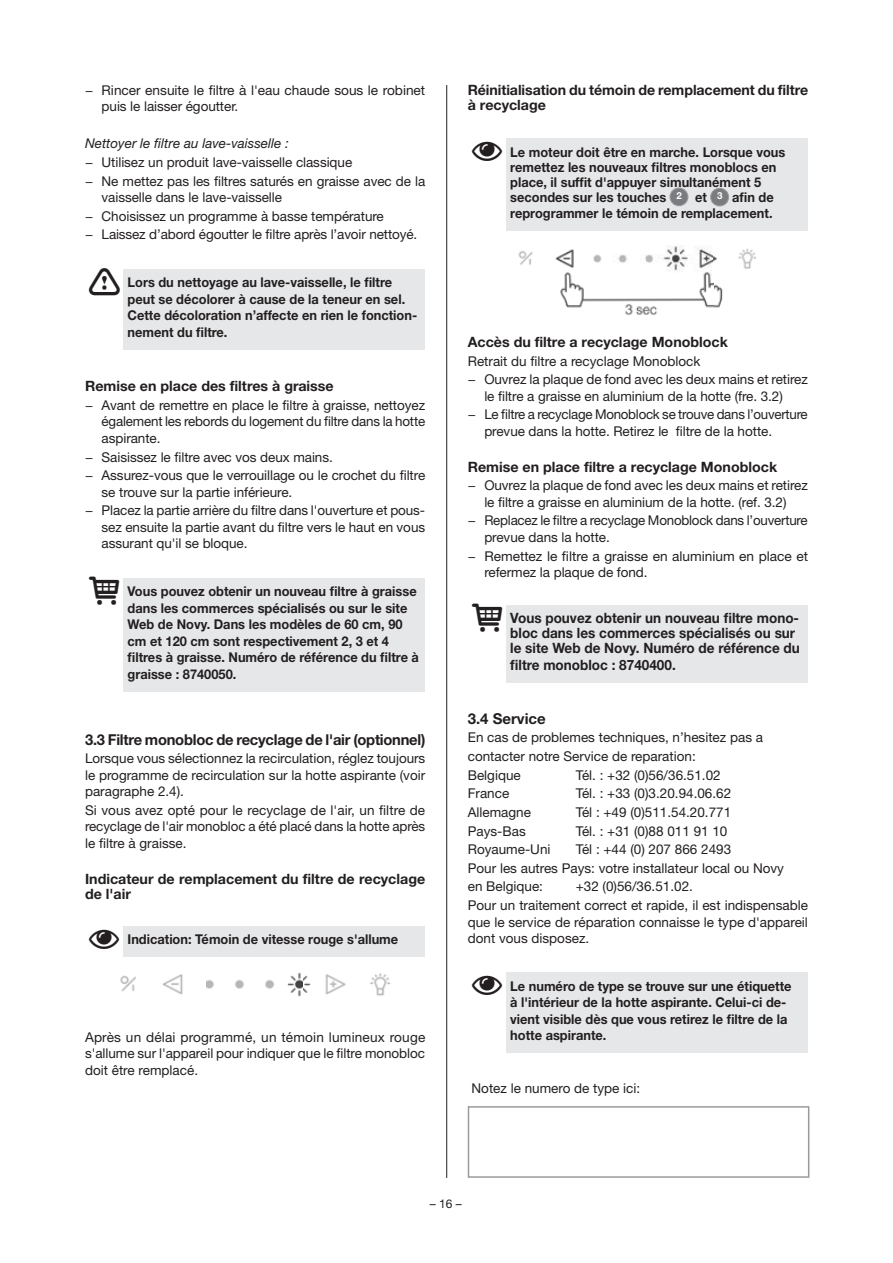
<style>
.page{position:relative;width:893px;height:1263px;background:#fff}
.page>*{position:absolute;margin:0;border:0;box-sizing:border-box;transform-origin:0 0}
.t1{font:700 15px "Helvetica Neue LT Std";letter-spacing:-.015em;color:#231f20}
.t2{font:700 14.25px/15px "Helvetica Neue LTW1 G";color:#231f20}
.t3{font:700 14.25px/15px "Helvetica Neue LT Std";color:#231f20;scale:.95 1}
.t4{font:13.5px/16.5px "Helvetica Neue LT Std";letter-spacing:-.005em;color:#231f20}
.t5{font:700 13.5px/16.5px "Helvetica Neue LT Std";color:#231f20;scale:.95 1}
.t6{font:italic 13.5px "Helvetica Neue LT Std";color:#231f20}
.t7{font:12px "Helvetica Neue LT Std";color:#231f20}
</style>
<div class="page">
<hr style="left:446px;top:85px;width:1px;height:1093px;background:#231f20">
<div style="left:123px;top:269px;width:302px;height:80px;background:#e6e7e9"></div>
<div style="left:123px;top:578px;width:302px;height:113px;background:#e6e7e9"></div>
<div style="left:123px;top:926px;width:302px;height:31px;background:#e6e7e9"></div>
<img style="left:120px;top:972px;width:271px;height:25px">
<div style="left:506px;top:138px;width:302px;height:92px;background:#e6e7e9"></div>
<div style="left:506px;top:605px;width:302px;height:77px;background:#e6e7e9"></div>
<div style="left:506px;top:973px;width:302px;height:80px;background:#e6e7e9"></div>
<div style="left:670px;top:188px;width:18px;height:18px;background:#7a7c7f;border-radius:50%"></div>
<div style="left:670px;top:188px;width:18px;height:18px;border:1px solid #999b9e;border-radius:50%"></div>
<div style="left:711px;top:188px;width:18px;height:18px;background:#7a7c7f;border-radius:50%"></div>
<div style="left:711px;top:188px;width:18px;height:18px;border:1px solid #999b9e;border-radius:50%"></div>
<img style="left:518px;top:245px;width:238px;height:71px">
<div style="left:468px;top:1106px;width:341px;height:72px;border:2px solid #999b9e"></div>
<p class="t4" style="left:102px;top:81px;width:325px;text-indent:-17px">− Rincer ensuite le filtre à l'eau chaude sous le robinet puis le laisser égoutter.</p>
<p class="t6" style="left:85px;top:136px;width:205px">Nettoyer le filtre au lave-vaisselle :</p>
<p class="t4" style="left:85px;top:153px;width:342px;line-height:18.6px">− Utilisez un produit lave-vaisselle classique<br>− Ne mettez pas les filtres saturés en graisse avec de la</p>
<p class="t4" style="left:85px;top:188px;width:334px;line-height:18.6px;text-indent:17px">vaisselle dans le lave-vaisselle<br>− Choisissez un programme à basse température<br>− Laissez d’abord égoutter le filtre après l’avoir nettoyé.</p>
<p class="t5" style="left:128px;top:274px;width:306px">Lors du nettoyage au lave-vaisselle, le filtre peut se décolorer à cause de la teneur en sel.<br>Cette décoloration n’affecte en rien le fonction&shy;nement du filtre.</p>
<p class="t2" style="left:85px;top:379px;width:250px">Remise en place des filtres à graisse</p>
<p class="t4" style="left:102px;top:397px;width:325px;text-align:justify;text-indent:-17px">− Avant de remettre en place le filtre à graisse, nettoyez également les rebords du logement du filtre dans la hotte aspirante.</p>
<p class="t4" style="left:85px;top:447px;width:342px;line-height:18.6px">− Saisissez le filtre avec vos deux mains.<br>− Assurez-vous que le verrouillage ou le crochet du filtre</p>
<p class="t4" style="left:85px;top:482px;width:342px;line-height:18.6px;text-indent:17px">se trouve sur la partie inférieure.<br>− Placez la partie arrière du filtre dans l'ouverture et pous-</p>
<p class="t4" style="left:102px;top:518px;width:325px">sez ensuite la partie avant du filtre vers le haut en vous assurant qu'il se bloque.</p>
<p class="t5" style="left:128px;top:583px;width:308px">Vous pouvez obtenir un nouveau filtre à graisse dans les commerces spécialisés ou sur le site Web de Novy. Dans les modèles de 60 cm, 90 cm et 120 cm sont respectivement 2, 3 et 4 filtres à graisse. Numéro de référence du filtre à graisse : 8740050.</p>
<p class="t1" style="left:85px;top:730px;width:342px">3.3 Filtre monobloc de recyclage de l'air (optionnel)</p>
<p class="t4" style="left:85px;top:750px;width:342px;text-align:justify">Lorsque vous sélectionnez la recirculation, réglez toujours le programme de recirculation sur la hotte aspirante (voir paragraphe 2.4).</p>
<p class="t4" style="left:85px;top:802px;width:342px;text-align:justify">Si vous avez opté pour le recyclage de l'air, un filtre de recyclage de l'air monobloc a été placé dans la hotte après le filtre à graisse.</p>
<p class="t2" style="left:85px;top:871px;width:342px">Indicateur de remplacement du filtre de recyclage de l'air</p>
<p class="t5" style="left:128px;top:931px;width:286px">Indication: Témoin de vitesse rouge s'allume</p>
<p class="t4" style="left:85px;top:1028px;width:342px;text-align:justify">Après un délai programmé, un témoin lumineux rouge s'allume sur l'appareil pour indiquer que le filtre monobloc doit être remplacé.</p>
<p class="t2" style="left:468px;top:83px;width:342px">Réinitialisation du témoin de remplacement du filtre à recyclage</p>
<p class="t5" style="left:510px;top:144px;width:291px;line-height:15px">Le moteur doit être en marche. Lorsque vous remettez les nouveaux filtres monoblocs en place, il suffit d'appuyer simultanément 5 secondes sur les touches <sup>2</sup> et <sup>3</sup> afin de</p>
<p class="t5" style="left:510px;top:205px;width:278px">reprogrammer le témoin de remplacement.</p>
<p class="t2" style="left:468px;top:334px;width:262px">Accès du filtre a recyclage Monoblock</p>
<p class="t4" style="left:468px;top:351px;width:342px;line-height:18.6px">Retrait du filtre a recyclage Monoblock<br>− Ouvrez la plaque de fond avec les deux mains et retirez</p>
<p class="t4" style="left:468px;top:386px;width:341px;line-height:18.6px;text-indent:17px">le filtre a graisse en aluminium de la hotte (fre. 3.2)<br>− Le filtre a recyclage Monoblock se trouve dans l’ouverture</p>
<p class="t4" style="left:484px;top:423px;width:289px">prevue dans la hotte. Retirez le filtre de la hotte.</p>
<p class="t2" style="left:468px;top:459px;width:311px">Remise en place filtre a recyclage Monoblock</p>
<p class="t4" style="left:468px;top:477px;width:342px;text-align:center">− Ouvrez la plaque de fond avec les deux mains et retirez le filtre a graisse en aluminium de la hotte. (ref. 3.2)</p>
<p class="t4" style="left:484px;top:512px;width:325px;text-indent:-17px">− Replacez le filtre a recyclage Monoblock dans l’ouverture prevue dans la hotte.</p>
<p class="t4" style="left:484px;top:547px;width:325px;text-indent:-17px">− Remettez le filtre a graisse en aluminium en place et refermez la plaque de fond.</p>
<p class="t3" style="left:510px;top:610px;width:306px">Vous pouvez obtenir un nouveau filtre mono&shy;bloc dans les commerces spécialisés ou sur le site Web de Novy. Numéro de référence du</p>
<p class="t3" style="left:510px;top:657px;width:176px">filtre monobloc : 8740400.</p>
<p class="t1" style="left:468px;top:709px;width:80px">3.4 Service</p>
<p class="t4" style="left:468px;top:728px;width:297px;line-height:18.6px">En cas de problemes techniques, n’hesitez pas a contacter notre Service de reparation:<br>Belgique</p>
<p class="t4" style="left:576px;top:766px;width:146px">Tél. : +32 (0)56/36.51.02</p>
<p class="t4" style="left:468px;top:785px;width:43px">France</p>
<p class="t4" style="left:576px;top:785px;width:157px">Tél. : +33 (0)3.20.94.06.62</p>
<p class="t4" style="left:468px;top:804px;width:65px">Allemagne</p>
<p class="t4" style="left:576px;top:804px;width:157px">Tél : +49 (0)511.54.20.771</p>
<p class="t4" style="left:468px;top:822px;width:59px">Pays-Bas</p>
<p class="t4" style="left:576px;top:822px;width:153px">Tél. : +31 (0)88 011 91 10</p>
<p class="t4" style="left:468px;top:841px;width:84px">Royaume-Uni</p>
<p class="t4" style="left:468px;top:840px;width:318px;line-height:18.6px;text-indent:108px">Tél : +44 (0) 207 866 2493<br>Pour les autres Pays: votre installateur local ou Novy en Belgique:</p>
<p class="t4" style="left:468px;top:877px;width:342px;line-height:18.6px;text-align:center">+32 (0)56/36.51.02.<br>Pour un traitement correct et rapide, il est indispensable</p>
<p class="t4" style="left:468px;top:913px;width:342px">que le service de réparation connaisse le type d'appareil dont vous disposez.</p>
<p class="t5" style="left:510px;top:977px;width:298px">Le numéro de type se trouve sur une étiquette à l'intérieur de la hotte aspirante. Celui-ci de&shy;vient visible dès que vous retirez le filtre de la hotte aspirante.</p>
<p class="t4" style="left:471px;top:1079px;width:170px">Notez le numero de type ici:</p>
<p class="t7" style="left:430px;top:1196px;width:34px">– 16 –</p>
</div>
